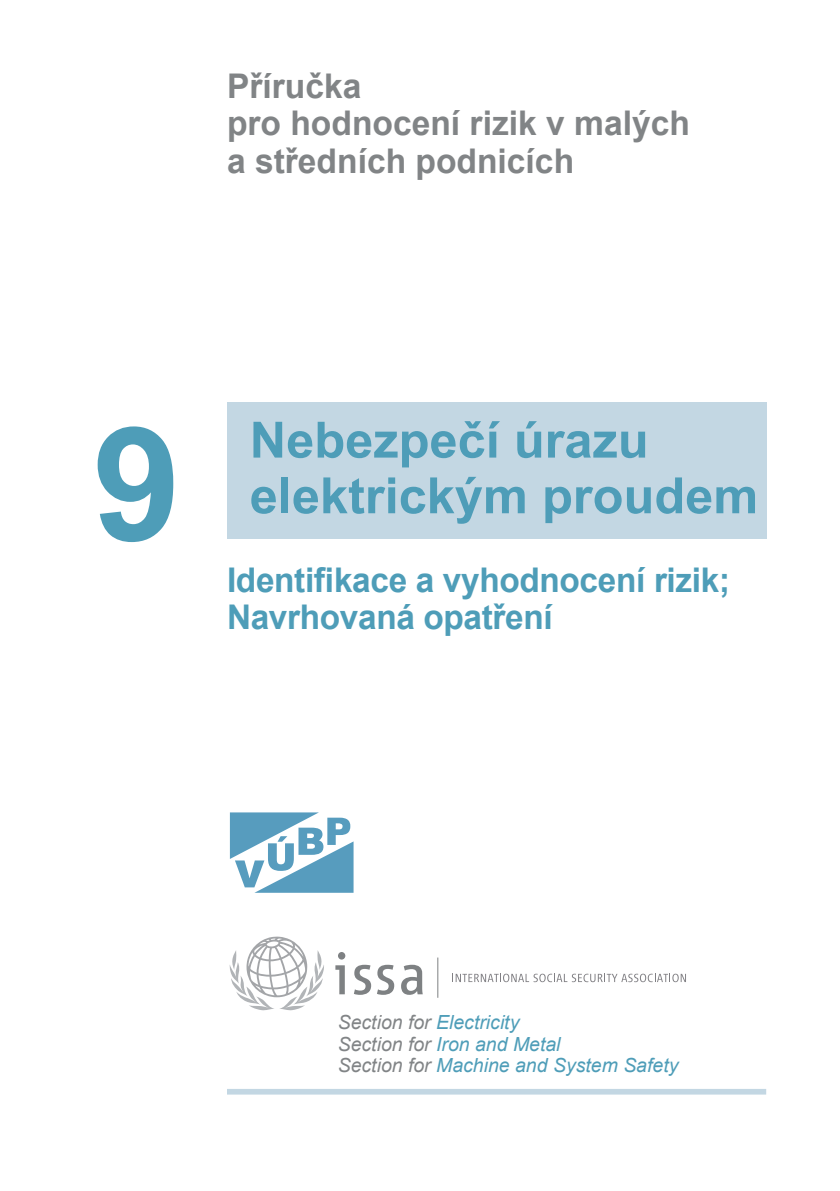
<style>
.page{position:relative;width:840px;height:1191px;background:#fff}
.page>*{position:absolute;margin:0;border:0;box-sizing:border-box;transform-origin:0 0}
.t1{font:700 158px "Arial";color:#4e9db8}
.t2{font:700 50px "Arial";color:#4e9db8}
.t3{font:700 34px/37px "Arial";color:#818486}
.t4{font:700 34px/37px "Arial";letter-spacing:-.01em;color:#4e9db8}
.t5{font:italic 19.4px/21.6px "Arial";color:#4e9db8}
.s1{color:#818486}
</style>
<div class="page">
<div style="left:227px;top:403px;width:538px;height:136px;background:#c3d7e3"></div>
<div style="left:227px;top:1088px;width:538px;height:6px;background:#c3d7e3"></div>
<svg style="left:229px;top:936px;width:95px;height:74px"></svg>
<svg style="left:335px;top:952px;width:87px;height:42px"></svg>
<hr style="left:437px;top:957px;width:1px;height:40px;background:#7e8183">
<svg style="left:452px;top:973px;width:233px;height:9px"></svg>
<svg style="left:230px;top:812px;width:123px;height:80px"></svg>
<h3 class="t3" style="left:227px;top:68px;width:464px">Příručka<br>pro hodnocení rizik v malých a středních podnicích</h3>
<h1 class="t1" style="left:93px;top:373px;width:89px">9</h1>
<h2 class="t2" style="left:249px;top:405px;width:400px">Nebezpečí úrazu</h2>
<h2 class="t2" style="left:249px;top:460px;width:509px">elektrickým proudem</h2>
<h3 class="t4" style="left:227px;top:562px;width:504px">Identifikace a vyhodnocení rizik;<br>Navrhovaná opatření</h3>
<p class="t5" style="left:337px;top:1011px;width:342px"><span class="s1">Section for</span> Electricity<br><span class="s1">Section for</span> Iron and Metal<br><span class="s1">Section for</span> Machine and System Safety</p>
</div>
